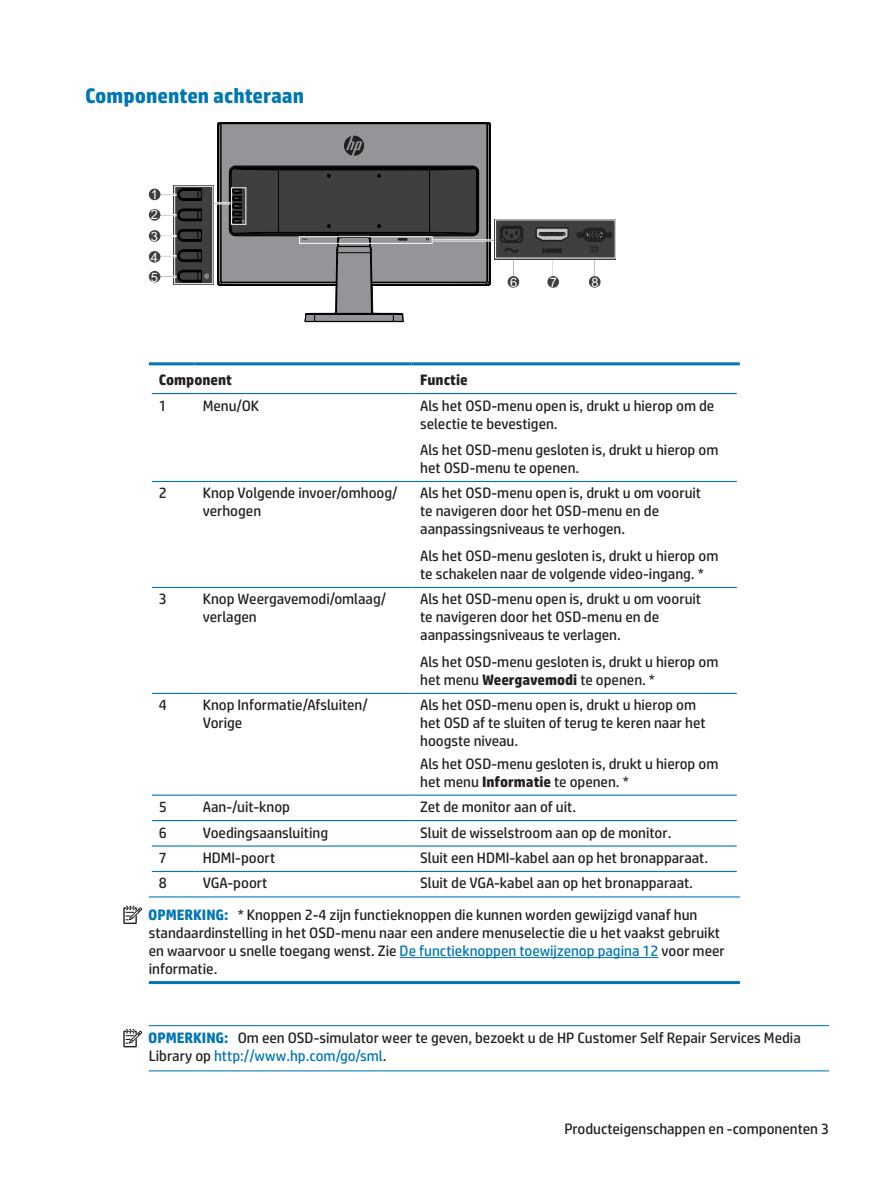
<style>
.page{position:relative;width:893px;height:1188px;background:#fff}
.page>*{position:absolute;margin:0;border:0;box-sizing:border-box;transform-origin:0 0}
.t1{font:700 21px "HP Simplified W02";color:#0076b4}
.Basic{font:15px/18px "HP Simplified W02";color:#231f20}
.Note{font:15px/18px "HP Simplified W02";color:#231f20}
.Table_Head{font:700 15px "HP Simplified W02";color:#231f20}
.t2{font:12.9px/20.7px "Arial";color:#fff;text-align:justify}
.s1{font-weight:700}
.s2{font-weight:700;color:#0076b4}
.s3{color:#0076b4}
</style>
<div class="page">
<hr style="left:400px;top:957px;width:259px;height:1px;background:#0076b4">
<hr style="left:149px;top:981px;width:591px;height:3px;background:#0076b4">
<hr style="left:149px;top:1025px;width:680px;height:1px;background:#0076b4">
<hr style="left:149px;top:1070px;width:680px;height:1px;background:#0076b4">
<svg style="left:304px;top:313px;width:100px;height:9px"></svg>
<hr style="left:433px;top:240px;width:63px;height:1px;background:#3f3f40">
<div style="left:149px;top:189px;width:11px;height:11px;background:#3f3f40;border-radius:50%"></div>
<div style="left:149px;top:209px;width:11px;height:12px;background:#3f3f40;border-radius:50%"></div>
<div style="left:149px;top:230px;width:11px;height:12px;background:#3f3f40;border-radius:50%"></div>
<div style="left:149px;top:251px;width:11px;height:12px;background:#3f3f40;border-radius:50%"></div>
<div style="left:149px;top:271px;width:11px;height:12px;background:#3f3f40;border-radius:50%"></div>
<svg style="left:593px;top:259px;width:3px;height:17px"></svg>
<div style="left:589px;top:276px;width:12px;height:12px;background:#3f3f40;border-radius:50%"></div>
<svg style="left:552px;top:259px;width:2px;height:17px"></svg>
<div style="left:547px;top:276px;width:12px;height:12px;background:#3f3f40;border-radius:50%"></div>
<svg style="left:513px;top:259px;width:2px;height:17px"></svg>
<div style="left:508px;top:276px;width:11px;height:12px;background:#3f3f40;border-radius:50%"></div>
<svg style="left:160px;top:123px;width:331px;height:190px"></svg>
<div style="left:494px;top:219px;width:122px;height:40px;background:#3f3f40"></div>
<svg style="left:500px;top:226px;width:23px;height:27px"></svg>
<svg style="left:535px;top:227px;width:34px;height:15px"></svg>
<svg style="left:542px;top:248px;width:20px;height:5px"></svg>
<svg style="left:576px;top:228px;width:36px;height:24px"></svg>
<hr style="left:152px;top:481px;width:42px;height:1px;background:#0076b4">
<hr style="left:194px;top:481px;width:218px;height:1px;background:#0076b4">
<hr style="left:152px;top:587px;width:42px;height:1px;background:#0076b4">
<hr style="left:194px;top:587px;width:218px;height:1px;background:#0076b4">
<hr style="left:412px;top:587px;width:325px;height:1px;background:#0076b4">
<hr style="left:152px;top:693px;width:42px;height:1px;background:#0076b4">
<hr style="left:194px;top:693px;width:218px;height:1px;background:#0076b4">
<hr style="left:412px;top:693px;width:325px;height:1px;background:#0076b4">
<hr style="left:152px;top:795px;width:42px;height:1px;background:#0076b4">
<hr style="left:194px;top:795px;width:218px;height:1px;background:#0076b4">
<hr style="left:412px;top:795px;width:325px;height:1px;background:#0076b4">
<hr style="left:152px;top:871px;width:42px;height:1px;background:#0076b4">
<hr style="left:194px;top:871px;width:218px;height:1px;background:#0076b4">
<hr style="left:412px;top:871px;width:325px;height:1px;background:#0076b4">
<hr style="left:152px;top:820px;width:42px;height:1px;background:#0076b4">
<hr style="left:149px;top:896px;width:45px;height:2px;background:#0076b4">
<hr style="left:194px;top:820px;width:218px;height:1px;background:#0076b4">
<hr style="left:194px;top:896px;width:218px;height:2px;background:#0076b4">
<hr style="left:412px;top:820px;width:325px;height:1px;background:#0076b4">
<hr style="left:412px;top:896px;width:328px;height:2px;background:#0076b4">
<hr style="left:412px;top:362px;width:328px;height:3px;background:#0076b4">
<hr style="left:412px;top:393px;width:325px;height:1px;background:#0076b4">
<hr style="left:149px;top:362px;width:45px;height:3px;background:#0076b4">
<hr style="left:194px;top:362px;width:218px;height:3px;background:#0076b4">
<hr style="left:152px;top:393px;width:42px;height:1px;background:#0076b4">
<hr style="left:194px;top:393px;width:218px;height:1px;background:#0076b4">
<hr style="left:152px;top:845px;width:42px;height:2px;background:#0076b4">
<hr style="left:194px;top:845px;width:218px;height:2px;background:#0076b4">
<hr style="left:412px;top:845px;width:325px;height:2px;background:#0076b4">
<hr style="left:412px;top:481px;width:325px;height:1px;background:#0076b4">
<div style="left:123px;top:907px;width:14px;height:17px;border:1px solid #222020"></div>
<svg style="left:125px;top:906px;width:17px;height:16px"></svg>
<div style="left:123px;top:1031px;width:14px;height:16px;border:1px solid #222020"></div>
<svg style="left:125px;top:1029px;width:17px;height:16px"></svg>
<h3 class="t1" style="left:85px;top:82px;width:221px">Componenten achteraan</h3>
<p class="t2" style="left:151px;top:184px;width:9px">1<br>2<br>3<br>4<br>5</p>
<p class="t2" style="left:510px;top:272px;width:9px">6</p>
<p class="t2" style="left:550px;top:272px;width:9px">7</p>
<p class="t2" style="left:591px;top:272px;width:9px">8</p>
<p class="Table_Head" style="left:159px;top:370px;width:75px">Component</p>
<p class="Table_Head" style="left:420px;top:370px;width:49px">Functie</p>
<p class="Basic" style="left:159px;top:396px;width:10px">1</p>
<p class="Basic" style="left:203px;top:396px;width:58px">Menu/OK</p>
<p class="Basic" style="left:420px;top:396px;width:296px">Als het OSD-menu open is, drukt u hierop om de selectie te bevestigen.</p>
<p class="Basic" style="left:420px;top:441px;width:300px">Als het OSD-menu gesloten is, drukt u hierop om het OSD-menu te openen.</p>
<p class="Basic" style="left:159px;top:484px;width:10px">2</p>
<p class="Basic" style="left:203px;top:484px;width:196px">Knop Volgende invoer/omhoog/ verhogen</p>
<p class="Basic" style="left:420px;top:484px;width:282px">Als het OSD-menu open is, drukt u om vooruit te navigeren door het OSD-menu en de aanpassingsniveaus te verhogen.</p>
<p class="Basic" style="left:420px;top:547px;width:300px">Als het OSD-menu gesloten is, drukt u hierop om te schakelen naar de volgende video-ingang. *</p>
<p class="Basic" style="left:159px;top:590px;width:10px">3</p>
<p class="Basic" style="left:203px;top:590px;width:185px">Knop Weergavemodi/omlaag/ verlagen</p>
<p class="Basic" style="left:420px;top:590px;width:282px">Als het OSD-menu open is, drukt u om vooruit te navigeren door het OSD-menu en de aanpassingsniveaus te verlagen.</p>
<p class="Basic" style="left:420px;top:653px;width:300px">Als het OSD-menu gesloten is, drukt u hierop om het menu <span class="s1">Weergavemodi</span> te openen. *</p>
<p class="Basic" style="left:159px;top:696px;width:10px">4</p>
<p class="Basic" style="left:203px;top:696px;width:167px">Knop Informatie/Afsluiten/<br>Vorige</p>
<p class="Basic" style="left:420px;top:696px;width:287px">Als het OSD-menu open is, drukt u hierop om het OSD af te sluiten of terug te keren naar het hoogste niveau.</p>
<p class="Basic" style="left:420px;top:754px;width:300px">Als het OSD-menu gesloten is, drukt u hierop om het menu <span class="s1">Informatie</span> te openen. *</p>
<p class="Basic" style="left:159px;top:798px;width:10px">5</p>
<p class="Basic" style="left:203px;top:798px;width:89px">Aan-/uit-knop</p>
<p class="Basic" style="left:420px;top:798px;width:157px">Zet de monitor aan of uit.</p>
<p class="Basic" style="left:159px;top:823px;width:10px">6</p>
<p class="Basic" style="left:203px;top:823px;width:127px">Voedingsaansluiting</p>
<p class="Basic" style="left:420px;top:823px;width:253px">Sluit de wisselstroom aan op de monitor.</p>
<p class="Basic" style="left:159px;top:849px;width:10px">7</p>
<p class="Basic" style="left:203px;top:849px;width:74px">HDMI-poort</p>
<p class="Basic" style="left:420px;top:849px;width:289px">Sluit een HDMI-kabel aan op het bronapparaat.</p>
<p class="Basic" style="left:159px;top:874px;width:10px">8</p>
<p class="Basic" style="left:203px;top:874px;width:66px">VGA-poort</p>
<p class="Basic" style="left:420px;top:874px;width:274px">Sluit de VGA-kabel aan op het bronapparaat.</p>
<p class="Note" style="left:148px;top:906px;width:578px"><span class="s2">OPMERKING:</span> * Knoppen 2-4 zijn functieknoppen die kunnen worden gewijzigd vanaf hun standaardinstelling in het OSD-menu naar een andere menuselectie die u het vaakst gebruikt en waarvoor u snelle toegang wenst. Zie <span class="s3">De functieknoppen toewijzenop pagina 12</span> voor meer informatie.</p>
<p class="Note" style="left:148px;top:1029px;width:654px"><span class="s2">OPMERKING:</span> Om een OSD-simulator weer te geven, bezoekt u de HP Customer Self Repair Services Media<br>Library op <span class="s3">http://www.hp.com/go/sml</span>.</p>
<p class="Note" style="left:564px;top:1120px;width:266px">Producteigenschappen en -componenten 3</p>
</div>
